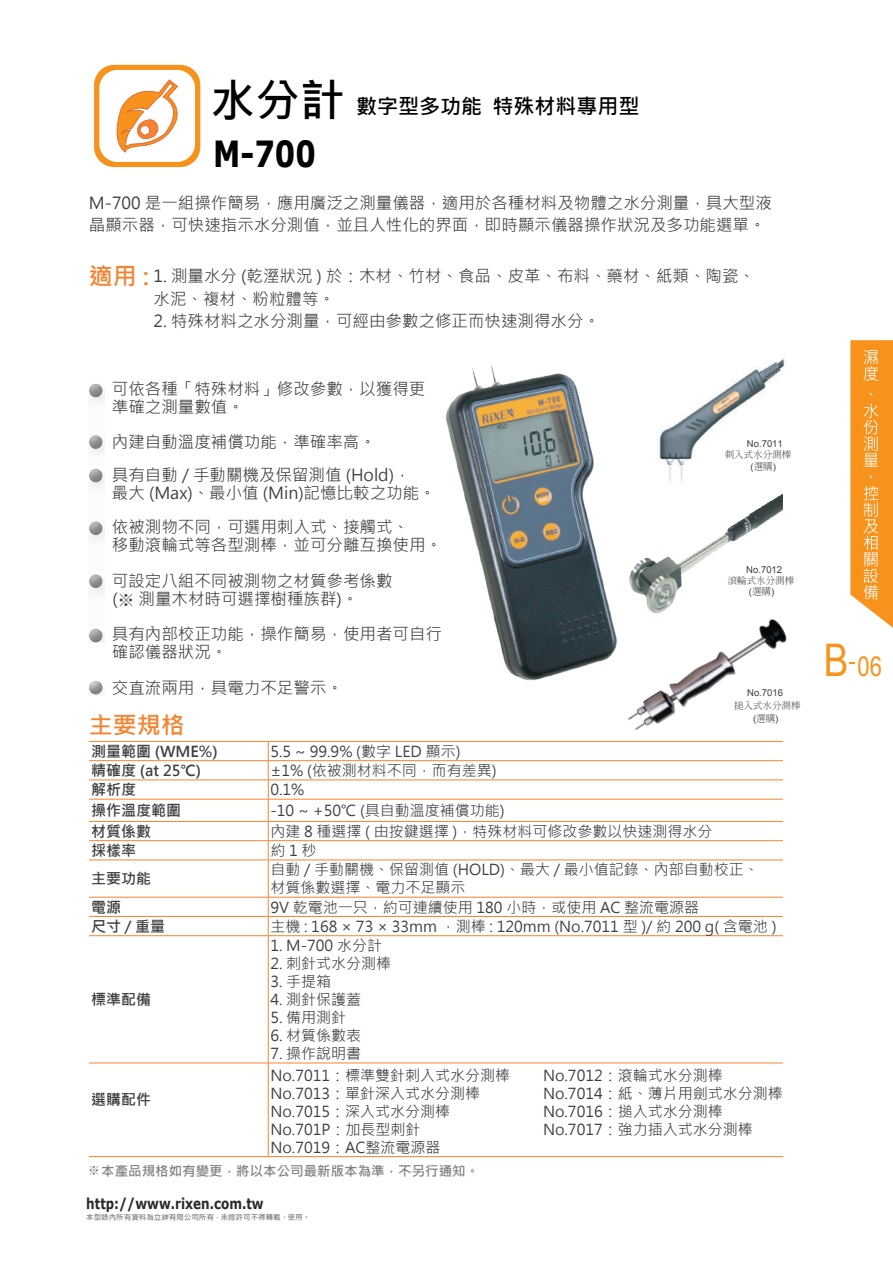
<style>
.page{position:relative;width:893px;height:1263px;background:#fff}
.page>*{position:absolute;margin:0;border:0;box-sizing:border-box;transform-origin:0 0}
.t1{font:700 45px "Microsoft Jheng Hei";color:#000}
.t2{font:700 36px "Verdana";color:#000;scale:.8 1}
.t3{font:27px "Arial Narrow";color:#f7931d}
.t4{font:700 24px "Microsoft Jheng Hei";color:#f58431}
.t5{font:700 21px "Microsoft Jheng Hei";color:#000}
.t6{font:16.5px/22.5px "Microsoft Jheng Hei";color:#3e3e3f}
.t7{font:15px/18px "Microsoft Jheng Hei";color:#3e3e3f}
.t8{font:700 15px "Microsoft Jheng Hei";color:#3e3e3f}
.t9{font:700 15px "Verdana";color:#2b292a;scale:.8 1}
.t10{font:700 13.5px "Microsoft Jheng Hei";color:#808285}
.t11{font:9.45px "Arial";color:#3e3e3f}
.t12{font:300 9.45px "Adobe Ming Std";color:#3e3e3f}
.t13{font:700 7.5px "Microsoft Jheng Hei";color:#808285}
.s1{font-weight:700;font-size:24px;color:#f58431}
.s2{font-family:"P Ming Li U"}
.s3{font-family:"Adobe Ming Std";font-weight:300}
.s4{font-family:"P Ming Li U";font-weight:400;font-size:12.3px;color:#6c6d70}
.s5{font-size:45px}
</style>
<div class="page">
<img style="left:609px;top:627px;width:178px;height:114px">
<svg style="left:850px;top:340px;width:43px;height:288px;background:#f8a13c"></svg>
<svg style="left:94px;top:65px;width:106px;height:102px"></svg>
<hr style="left:89px;top:741px;width:179px;height:1px;background:#f58431">
<hr style="left:268px;top:741px;width:515px;height:1px;background:#f58431">
<hr style="left:89px;top:760px;width:179px;height:1px;background:#f58431">
<hr style="left:268px;top:760px;width:515px;height:1px;background:#f58431">
<hr style="left:89px;top:780px;width:179px;height:1px;background:#f58431">
<hr style="left:268px;top:780px;width:515px;height:1px;background:#f58431">
<hr style="left:89px;top:799px;width:179px;height:1px;background:#f58431">
<hr style="left:268px;top:799px;width:515px;height:1px;background:#f58431">
<hr style="left:89px;top:821px;width:179px;height:1px;background:#f58431">
<hr style="left:268px;top:821px;width:515px;height:1px;background:#f58431">
<hr style="left:89px;top:840px;width:179px;height:1px;background:#f58431">
<hr style="left:268px;top:840px;width:515px;height:1px;background:#f58431">
<svg style="left:268px;top:742px;width:1px;height:118px"></svg>
<hr style="left:89px;top:860px;width:179px;height:1px;background:#f58431">
<hr style="left:268px;top:860px;width:515px;height:1px;background:#f58431">
<hr style="left:268px;top:860px;width:1px;height:37px;background:#f58431">
<hr style="left:89px;top:897px;width:179px;height:1px;background:#f58431">
<hr style="left:268px;top:897px;width:515px;height:1px;background:#f58431">
<hr style="left:89px;top:916px;width:179px;height:1px;background:#f58431">
<hr style="left:268px;top:916px;width:515px;height:1px;background:#f58431">
<svg style="left:268px;top:897px;width:1px;height:38px"></svg>
<hr style="left:89px;top:935px;width:179px;height:1px;background:#f58431">
<hr style="left:268px;top:935px;width:515px;height:1px;background:#f58431">
<hr style="left:268px;top:936px;width:1px;height:127px;background:#f58431">
<hr style="left:89px;top:1063px;width:179px;height:1px;background:#f58431">
<hr style="left:268px;top:1063px;width:515px;height:1px;background:#f58431">
<hr style="left:268px;top:1063px;width:1px;height:93px;background:#f58431">
<hr style="left:89px;top:1156px;width:694px;height:1px;background:#f58431">
<svg style="left:89px;top:385px;width:16px;height:257px"></svg>
<svg style="left:89px;top:681px;width:14px;height:14px"></svg>
<img style="left:446px;top:365px;width:201px;height:318px">
<img style="left:475px;top:408px;width:99px;height:75px">
<img style="left:639px;top:358px;width:146px;height:143px">
<img style="left:602px;top:468px;width:180px;height:169px">
<h1 class="t1" style="left:210px;top:72px;width:136px">水分計</h1>
<h2 class="t2" style="left:213px;top:129px;width:130px">M-700</h2>
<h3 class="t5" style="left:356px;top:93px;width:285px">數字型多功能 特殊材料專用型</h3>
<p class="t6" style="left:89px;top:191px;width:684px">M-700 是一組操作簡易，應用廣泛之測量儀器，適用於各種材料及物體之水分測量，具大型液晶顯示器，可快速指示水分測值，並且人性化的界面，即時顯示儀器操作狀況及多功能選單。</p>
<p class="t6" style="left:154px;top:265px;width:603px;text-indent:-65px"><span class="s1">適用 :</span> 1. 測量水分 (乾溼狀況) 於：木材、竹材、食品、皮革、布料、藥材、紙類、陶瓷、水泥、複材、粉粒體等。</p>
<p class="t6" style="left:154px;top:310px;width:448px">2. 特殊材料之水分測量，可經由參數之修正而快速測得水分。</p>
<p class="t6" style="left:112px;top:380px;width:315px;line-height:18px">可依各種「特殊材料」修改參數，以獲得更準確之測量數值。</p>
<p class="t6" style="left:112px;top:425px;width:300px;line-height:33px">內建自動溫度補償功能，準確率高。<br>具有自動 / 手動關機及保留測值 (Hold)，</p>
<p class="t6" style="left:112px;top:476px;width:325px;line-height:34.5px">最大 (Max)、最小值 (Min)記憶比較之功能。依被測物不同，可選用刺入式、接觸式、</p>
<p class="t6" style="left:112px;top:527px;width:331px;line-height:36px">移動滾輪式等各型測棒，並可分離互換使用。可設定八組不同被測物之材質參考係數</p>
<p class="t6" style="left:112px;top:582px;width:331px;line-height:34.5px">(<span class="s2">※</span> 測量木材時可選擇樹種族群)。<br>具有內部校正功能，操作簡易，使用者可自行</p>
<p class="t6" style="left:112px;top:634px;width:232px;line-height:36px">確認儀器狀況。<br>交直流兩用，具電力不足警示。</p>
<h3 class="t4" style="left:89px;top:710px;width:97px">主要規格</h3>
<p class="t11" style="left:747px;top:437px;width:37px">No.7011</p>
<p class="t12" style="left:725px;top:449px;width:68px">刺入式水分測棒</p>
<p class="t11" style="left:750px;top:461px;width:27px">(<span class="s3">選購</span>)</p>
<p class="t11" style="left:746px;top:563px;width:37px">No.7012</p>
<p class="t12" style="left:728px;top:575px;width:68px">滾輪式水分測棒</p>
<p class="t11" style="left:749px;top:586px;width:27px">(<span class="s3">選購</span>)</p>
<p class="t11" style="left:747px;top:687px;width:37px">No.7016</p>
<p class="t12" style="left:734px;top:701px;width:68px">搥入式水分測棒</p>
<p class="t11" style="left:753px;top:712px;width:27px">(<span class="s3">選購</span>)</p>
<p class="t8" style="left:91px;top:742px;width:128px">測量範圍 (WME%)</p>
<p class="t7" style="left:270px;top:742px;width:192px">5.5 ~ 99.9% (數字 LED 顯示)</p>
<p class="t8" style="left:91px;top:761px;width:112px">精確度 (at 25℃)</p>
<p class="t7" style="left:270px;top:762px;width:228px">±1% (依被測材料不同，而有差異)</p>
<p class="t8" style="left:91px;top:780px;width:46px">解析度</p>
<p class="t7" style="left:270px;top:781px;width:36px">0.1%</p>
<p class="t8" style="left:91px;top:801px;width:91px">操作溫度範圍</p>
<p class="t7" style="left:270px;top:802px;width:236px">-10 ~ +50℃ (具自動溫度補償功能)</p>
<p class="t8" style="left:91px;top:822px;width:61px">材質係數</p>
<p class="t7" style="left:270px;top:822px;width:444px">內建 8 種選擇 ( 由按鍵選擇 )，特殊材料可修改參數以快速測得水分</p>
<p class="t8" style="left:91px;top:841px;width:46px">採樣率</p>
<p class="t7" style="left:270px;top:842px;width:48px">約1秒</p>
<p class="t8" style="left:91px;top:869px;width:61px">主要功能</p>
<p class="t7" style="left:270px;top:861px;width:490px">自動 / 手動關機、保留測值 (HOLD)、最大 / 最小值記錄、內部自動校正、材質係數選擇、電力不足顯示</p>
<p class="t8" style="left:91px;top:898px;width:31px">電源</p>
<p class="t7" style="left:270px;top:898px;width:430px">9V 乾電池一只，約可連續使用 180 小時，或使用 AC 整流電源器</p>
<p class="t8" style="left:91px;top:917px;width:76px">尺寸 / 重量</p>
<p class="t7" style="left:270px;top:917px;width:508px">主機 : 168 × 73 × 33mm ，測棒 : 120mm (No.7011 型 )/ 約 200 g( 含電池 )</p>
<p class="t8" style="left:91px;top:990px;width:61px">標準配備</p>
<p class="t7" style="left:270px;top:937px;width:113px">1. M-700 水分計</p>
<p class="t7" style="left:270px;top:955px;width:122px">2. 刺針式水分測棒</p>
<p class="t7" style="left:270px;top:973px;width:62px">3. 手提箱</p>
<p class="t7" style="left:270px;top:991px;width:92px">4. 測針保護蓋</p>
<p class="t7" style="left:270px;top:1009px;width:77px">5. 備用測針</p>
<p class="t7" style="left:270px;top:1027px;width:92px">6. 材質係數表</p>
<p class="t7" style="left:270px;top:1045px;width:92px">7. 操作說明書</p>
<p class="t7" style="left:270px;top:1066px;width:241px">No.7011：標準雙針刺入式水分測棒<br>No.7013：單針深入式水分測棒<br>No.7015：深入式水分測棒<br>No.701P：加長型刺針<br>No.7019：AC整流電源器</p>
<p class="t10" style="left:89px;top:1162px;width:392px"><span class="s4">※</span>本產品規格如有變更，將以本公司最新版本為準，不另行通知。</p>
<p class="t8" style="left:91px;top:1090px;width:61px">選購配件</p>
<p class="t9" style="left:86px;top:1193px;width:223px">http://www.rixen.com.tw</p>
<p class="t13" style="left:86px;top:1212px;width:225px">本型錄內所有資料為立紳有限公司所有，未經許可不得轉載、使用。</p>
<p class="t7" style="left:543px;top:1067px;width:241px">No.7012：滾輪式水分測棒<br>No.7014：紙、薄片用劍式水分測棒<br>No.7016：搥入式水分測棒<br>No.7017：強力插入式水分測棒</p>
<h3 class="t3" style="left:824px;top:647px;width:60px"><span class="s5">B</span>-06</h3>
</div>
